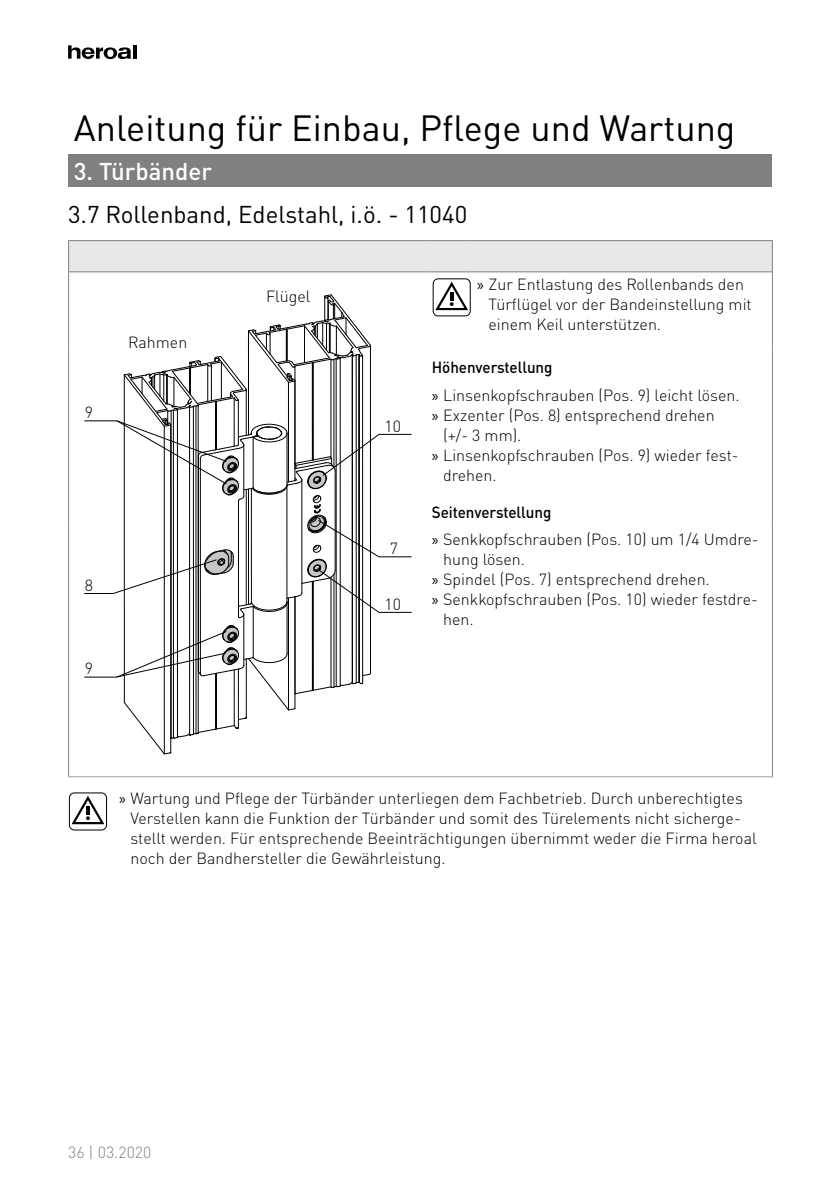
<style>
.page{position:relative;width:840px;height:1191px;background:#fff}
.page>*{position:absolute;margin:0;border:0;box-sizing:border-box;transform-origin:0 0}
.t1{font:36px "DIN Pro";color:#000}
.t2{font:24px "DIN Pro";color:#000}
.t3{font:500 24px "DIN Pro";color:#fff}
.t4{font:300 16px/20px "DIN Pro";color:#000}
.t5{font:300 16px "DIN Pro";color:#818080}
.s1{font-family:"Myriad Pro";font-weight:400}
.s2{font-weight:500}
</style>
<div class="page">
<hr style="left:133px;top:45px;width:3px;height:14px;background:#000">
<svg style="left:68px;top:45px;width:63px;height:14px"></svg>
<div style="left:69px;top:241px;width:703px;height:31px;background:#e8e8e8"></div>
<svg style="left:69px;top:272px;width:702px;height:504px"></svg>
<hr style="left:771px;top:241px;width:1px;height:30px;background:#818080">
<hr style="left:68px;top:272px;width:1px;height:73px;background:#818080">
<hr style="left:771px;top:272px;width:1px;height:73px;background:#818080">
<hr style="left:68px;top:351px;width:1px;height:32px;background:#818080">
<hr style="left:771px;top:351px;width:1px;height:32px;background:#818080">
<hr style="left:68px;top:383px;width:1px;height:113px;background:#818080">
<hr style="left:771px;top:383px;width:1px;height:113px;background:#818080">
<hr style="left:68px;top:496px;width:1px;height:31px;background:#818080">
<hr style="left:68px;top:527px;width:1px;height:249px;background:#818080">
<hr style="left:68px;top:240px;width:358px;height:1px;background:#818080">
<hr style="left:68px;top:241px;width:1px;height:30px;background:#818080">
<hr style="left:426px;top:240px;width:45px;height:1px;background:#818080">
<hr style="left:471px;top:240px;width:301px;height:1px;background:#818080">
<hr style="left:68px;top:271px;width:358px;height:1px;background:#818080">
<hr style="left:426px;top:271px;width:45px;height:1px;background:#818080">
<hr style="left:471px;top:271px;width:301px;height:1px;background:#818080">
<hr style="left:771px;top:496px;width:1px;height:31px;background:#818080">
<hr style="left:771px;top:527px;width:1px;height:249px;background:#818080">
<hr style="left:68px;top:776px;width:358px;height:1px;background:#818080">
<hr style="left:426px;top:776px;width:45px;height:1px;background:#818080">
<hr style="left:471px;top:776px;width:301px;height:1px;background:#818080">
<hr style="left:288px;top:598px;width:1px;height:112px;background:#000">
<hr style="left:294px;top:596px;width:1px;height:98px;background:#000">
<hr style="left:312px;top:581px;width:1px;height:109px;background:#000">
<hr style="left:313px;top:581px;width:1px;height:109px;background:#000">
<hr style="left:330px;top:577px;width:1px;height:110px;background:#000">
<hr style="left:333px;top:574px;width:1px;height:113px;background:#000">
<hr style="left:335px;top:359px;width:1px;height:327px;background:#000">
<hr style="left:339px;top:358px;width:1px;height:328px;background:#000">
<hr style="left:351px;top:354px;width:1px;height:328px;background:#000">
<hr style="left:352px;top:356px;width:1px;height:327px;background:#000">
<hr style="left:355px;top:355px;width:1px;height:327px;background:#000">
<hr style="left:358px;top:355px;width:1px;height:327px;background:#000">
<hr style="left:359px;top:354px;width:1px;height:328px;background:#000">
<hr style="left:362px;top:355px;width:1px;height:328px;background:#000">
<hr style="left:370px;top:346px;width:1px;height:327px;background:#000">
<hr style="left:124px;top:375px;width:1px;height:327px;background:#000">
<hr style="left:164px;top:426px;width:1px;height:328px;background:#000">
<hr style="left:170px;top:425px;width:1px;height:327px;background:#000">
<hr style="left:171px;top:411px;width:1px;height:327px;background:#000">
<hr style="left:173px;top:410px;width:1px;height:328px;background:#000">
<hr style="left:177px;top:410px;width:1px;height:327px;background:#000">
<hr style="left:189px;top:407px;width:1px;height:327px;background:#000">
<hr style="left:193px;top:406px;width:1px;height:328px;background:#000">
<hr style="left:195px;top:406px;width:1px;height:327px;background:#000">
<hr style="left:198px;top:456px;width:1px;height:215px;background:#000">
<hr style="left:200px;top:458px;width:1px;height:215px;background:#000">
<hr style="left:243px;top:614px;width:1px;height:51px;background:#000">
<hr style="left:253px;top:607px;width:1px;height:50px;background:#000">
<hr style="left:286px;top:603px;width:1px;height:50px;background:#000">
<svg style="left:433px;top:279px;width:37px;height:37px"></svg>
<div style="left:432px;top:278px;width:38px;height:38px;border:1px solid #000;border-radius:5px"></div>
<svg style="left:435px;top:282px;width:33px;height:28px"></svg>
<svg style="left:84px;top:625px;width:286px;height:129px"></svg>
<svg style="left:84px;top:294px;width:328px;height:324px"></svg>
<svg style="left:68px;top:777px;width:703px;height:54px"></svg>
<svg style="left:69px;top:793px;width:37px;height:37px"></svg>
<div style="left:69px;top:792px;width:38px;height:38px;border:1px solid #000;border-radius:5px"></div>
<svg style="left:71px;top:796px;width:33px;height:28px"></svg>
<div style="left:68px;top:154px;width:703px;height:33px;background:#818080"></div>
<h1 class="t1" style="left:74px;top:100px;width:662px">Anleitung für Einbau, Pflege und Wartung</h1>
<h2 class="t3" style="left:74px;top:151px;width:140px">3. Türbänder</h2>
<h2 class="t2" style="left:68px;top:195px;width:400px">3.7 Rollenband, Edelstahl, i.ö. - 11040</h2>
<p class="t4" style="left:85px;top:401px;width:10px">9</p>
<p class="t4" style="left:128px;top:331px;width:61px">Rahmen</p>
<p class="t4" style="left:85px;top:574px;width:10px">8</p>
<p class="t4" style="left:85px;top:657px;width:10px">9</p>
<p class="t4" style="left:266px;top:285px;width:46px">Flügel</p>
<p class="t4" style="left:384px;top:414px;width:18px">10</p>
<p class="t4" style="left:389px;top:537px;width:10px">7</p>
<p class="t4" style="left:384px;top:592px;width:18px">10</p>
<p class="t4" style="left:488px;top:272px;width:264px;text-indent:-11px"><span class="s1">»</span> Zur Entlastung des Rollenbands den<br>Türflügel vor der Bandeinstellung mit einem Keil unterstützen.</p>
<p class="t4" style="left:431px;top:352px;width:309px;line-height:27.4px"><span class="s2">Höhenverstellung<br></span><span class="s1">»</span> Linsenkopfschrauben (Pos. 9) leicht lösen.</p>
<p class="t4" style="left:431px;top:403px;width:284px"><span class="s1">»</span> Exzenter (Pos. 8) entsprechend drehen</p>
<p class="t4" style="left:443px;top:423px;width:80px">(+/- 3 mm).</p>
<p class="t4" style="left:431px;top:443px;width:308px"><span class="s1">»</span> Linsenkopfschrauben (Pos. 9) wieder fest-</p>
<p class="t4" style="left:443px;top:463px;width:55px">drehen.</p>
<p class="t4" style="left:431px;top:497px;width:328px;line-height:27.4px"><span class="s2">Seitenverstellung<br></span><span class="s1">»</span> Senkkopfschrauben (Pos. 10) um 1/4 Umdre-</p>
<p class="t4" style="left:443px;top:548px;width:83px">hung lösen.</p>
<p class="t4" style="left:431px;top:568px;width:279px"><span class="s1">»</span> Spindel (Pos. 7) entsprechend drehen.</p>
<p class="t4" style="left:431px;top:588px;width:327px"><span class="s1">»</span> Senkkopfschrauben (Pos. 10) wieder festdre-</p>
<p class="t4" style="left:443px;top:608px;width:32px">hen.</p>
<p class="t4" style="left:130px;top:786px;width:627px;text-indent:-11px"><span class="s1">»</span> Wartung und Pflege der Türbänder unterliegen dem Fachbetrieb. Durch unberechtigtes Verstellen kann die Funktion der Türbänder und somit des Türelements nicht sicherge&shy;stellt werden. Für entsprechende Beeinträchtigungen übernimmt weder die Firma heroal noch der Bandhersteller die Gewährleistung.</p>
<p class="t5" style="left:68px;top:1139px;width:85px">36 | 03.2020</p>
</div>
